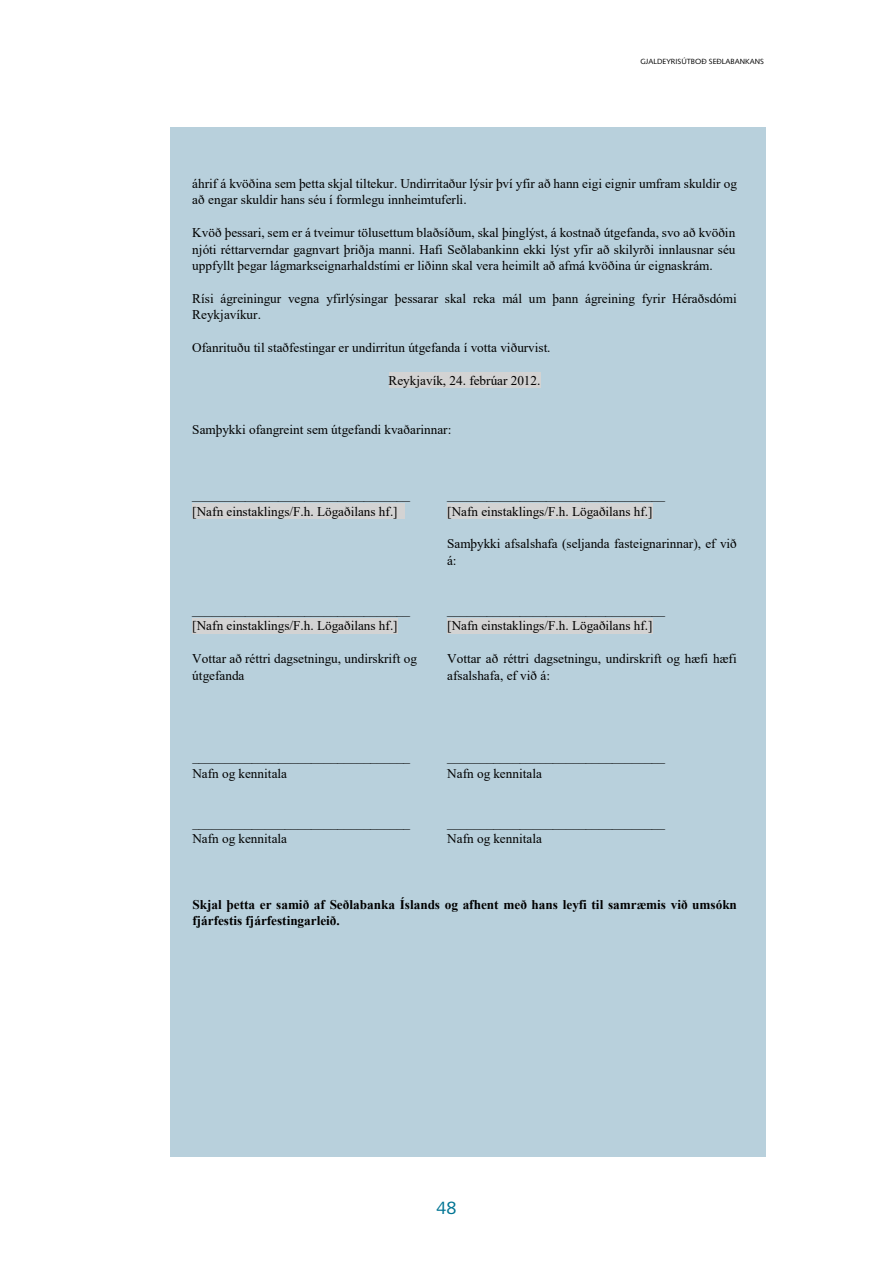
<style>
.page{position:relative;width:893px;height:1263px;background:#fff}
.page>*{position:absolute;margin:0;border:0;box-sizing:border-box;transform-origin:0 0}
.t1{font:18px "Syntax LT Std";color:#007594}
.t2{font:13.2px/16.4px "Times New Roman";color:#000}
.t3{font:700 13.2px/16.2px "Times New Roman";color:#000}
.t4{font:7.5px "Syntax LT Std";color:#000}
</style>
<div class="page">
<div style="left:170px;top:128px;width:595px;height:1029px;background:#b8d0dc"></div>
<div style="left:389px;top:372px;width:151px;height:16px;background:#d3d3d3"></div>
<div style="left:192px;top:503px;width:213px;height:16px;background:#d3d3d3"></div>
<div style="left:447px;top:503px;width:205px;height:16px;background:#d3d3d3"></div>
<div style="left:192px;top:618px;width:206px;height:16px;background:#d3d3d3"></div>
<div style="left:447px;top:618px;width:205px;height:16px;background:#d3d3d3"></div>
<p class="t4" style="left:641px;top:57px;width:125px">GJALDEYRISÚTBOÐ SEÐLABANKANS</p>
<p class="t2" style="left:192px;top:175px;width:546px">áhrif á kvöðina sem þetta skjal tiltekur. Undirritaður lýsir því yfir að hann eigi eignir umfram skuldir og að engar skuldir hans séu í formlegu innheimtuferli.</p>
<p class="t2" style="left:192px;top:224px;width:545px;text-align:justify">Kvöð þessari, sem er á tveimur tölusettum blaðsíðum, skal þinglýst, á kostnað útgefanda, svo að kvöðin njóti réttarverndar gagnvart þriðja manni. Hafi Seðlabankinn ekki lýst yfir að skilyrði innlausnar séu uppfyllt þegar lágmarkseignarhaldstími er liðinn skal vera heimilt að afmá kvöðina úr eignaskrám.</p>
<p class="t2" style="left:192px;top:290px;width:546px">Rísi ágreiningur vegna yfirlýsingar þessarar skal reka mál um þann ágreining fyrir Héraðsdómi<br>Reykjavíkur.</p>
<p class="t2" style="left:192px;top:339px;width:360px">Ofanrituðu til staðfestingar er undirritun útgefanda í votta viðurvist.</p>
<p class="t2" style="left:389px;top:372px;width:153px">Reykjavík, 24. febrúar 2012.</p>
<p class="t2" style="left:192px;top:421px;width:261px">Samþykki ofangreint sem útgefandi kvaðarinnar:</p>
<p class="t2" style="left:192px;top:486px;width:219px">_________________________________</p>
<p class="t2" style="left:447px;top:486px;width:219px">_________________________________</p>
<p class="t2" style="left:192px;top:503px;width:207px">[Nafn einstaklings/F.h. Lögaðilans hf.]</p>
<p class="t2" style="left:447px;top:503px;width:207px">[Nafn einstaklings/F.h. Lögaðilans hf.]</p>
<p class="t2" style="left:447px;top:535px;width:291px">Samþykki afsalshafa (seljanda fasteignarinnar), ef við á:</p>
<p class="t2" style="left:192px;top:601px;width:219px">_________________________________</p>
<p class="t2" style="left:447px;top:601px;width:219px">_________________________________</p>
<p class="t2" style="left:192px;top:617px;width:207px">[Nafn einstaklings/F.h. Lögaðilans hf.]</p>
<p class="t2" style="left:447px;top:617px;width:207px">[Nafn einstaklings/F.h. Lögaðilans hf.]</p>
<p class="t2" style="left:192px;top:650px;width:226px">Vottar að réttri dagsetningu, undirskrift og</p>
<p class="t2" style="left:447px;top:650px;width:291px">Vottar að réttri dagsetningu, undirskrift og hæfi hæfi</p>
<p class="t2" style="left:192px;top:666px;width:54px">útgefanda</p>
<p class="t2" style="left:447px;top:666px;width:104px">afsalshafa, ef við á:</p>
<p class="t2" style="left:192px;top:748px;width:219px">_________________________________</p>
<p class="t2" style="left:447px;top:748px;width:219px">_________________________________</p>
<p class="t2" style="left:192px;top:765px;width:96px">Nafn og kennitala</p>
<p class="t2" style="left:447px;top:765px;width:96px">Nafn og kennitala</p>
<p class="t2" style="left:192px;top:814px;width:219px">_________________________________</p>
<p class="t2" style="left:447px;top:814px;width:219px">_________________________________</p>
<p class="t2" style="left:192px;top:830px;width:96px">Nafn og kennitala</p>
<p class="t2" style="left:447px;top:830px;width:96px">Nafn og kennitala</p>
<p class="t3" style="left:192px;top:896px;width:546px">Skjal þetta er samið af Seðlabanka Íslands og afhent með hans leyfi til samræmis við umsókn fjárfestis fjárfestingarleið.</p>
<h1 class="t1" style="left:436px;top:1197px;width:22px">48</h1>
</div>
